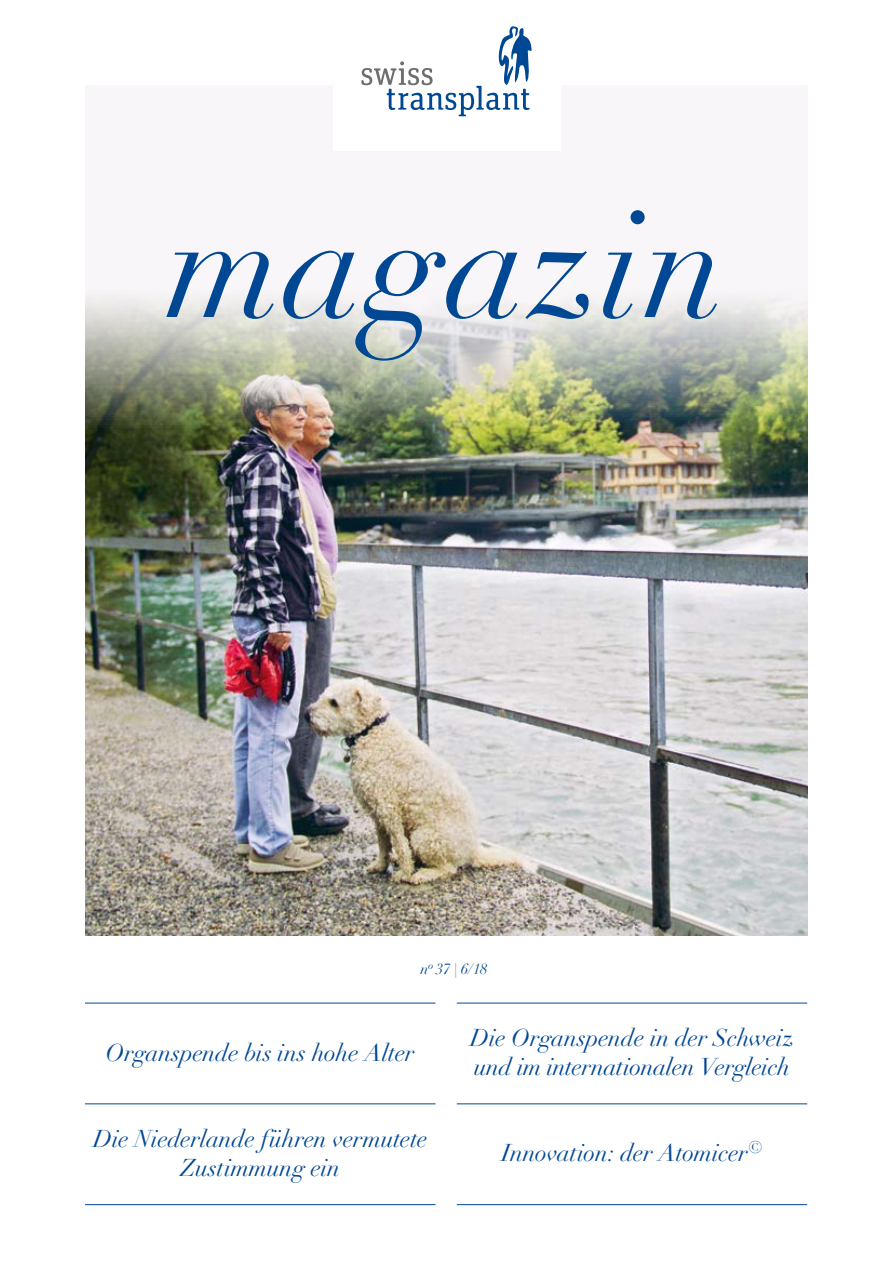
<style>
.page{position:relative;width:893px;height:1263px;background:#fff}
.page>*{position:absolute;margin:0;border:0;box-sizing:border-box;transform-origin:0 0}
.t1{font:italic 150px "Didot LT";letter-spacing:.015em;color:#004893}
.t2{font:italic 24px/28.8px "Didot LT";letter-spacing:-.01em;color:#004893}
.t3{font:italic 15px "Didot LT";color:#004893}
</style>
<div class="page">
<div style="left:85px;top:85px;width:723px;height:850px;background:#f9f6f9"></div>
<img style="left:85px;top:298px;width:723px;height:637px">
<div style="left:333px;top:0;width:227px;height:151px;background:#fff"></div>
<svg style="left:361px;top:26px;width:170px;height:90px"></svg>
<hr style="left:85px;top:1003px;width:350px;height:1px;background:#004893">
<hr style="left:85px;top:1103px;width:350px;height:1px;background:#004893">
<hr style="left:85px;top:1204px;width:350px;height:1px;background:#004893">
<hr style="left:457px;top:1003px;width:350px;height:1px;background:#004893">
<hr style="left:457px;top:1103px;width:350px;height:1px;background:#004893">
<hr style="left:457px;top:1204px;width:350px;height:1px;background:#004893">
<h1 class="t1" style="left:167px;top:176px;width:560px">magazin</h1>
<p class="t3" style="left:420px;top:960px;width:68px">n<sup>o</sup> 37 | 6/18</p>
<p class="t2" style="left:106px;top:1038px;width:310px">Organspende bis ins hohe Alter</p>
<p class="t2" style="left:93px;top:1125px;width:336px;text-align:center">Die Niederlande führen vermutete<br>Zustimmung ein</p>
<p class="t2" style="left:470px;top:1024px;width:325px">Die Organspende in der Schweiz und im internationalen Vergleich</p>
<p class="t2" style="left:501px;top:1139px;width:262px">Innovation: der Atomicer<sup>©</sup></p>
</div>
